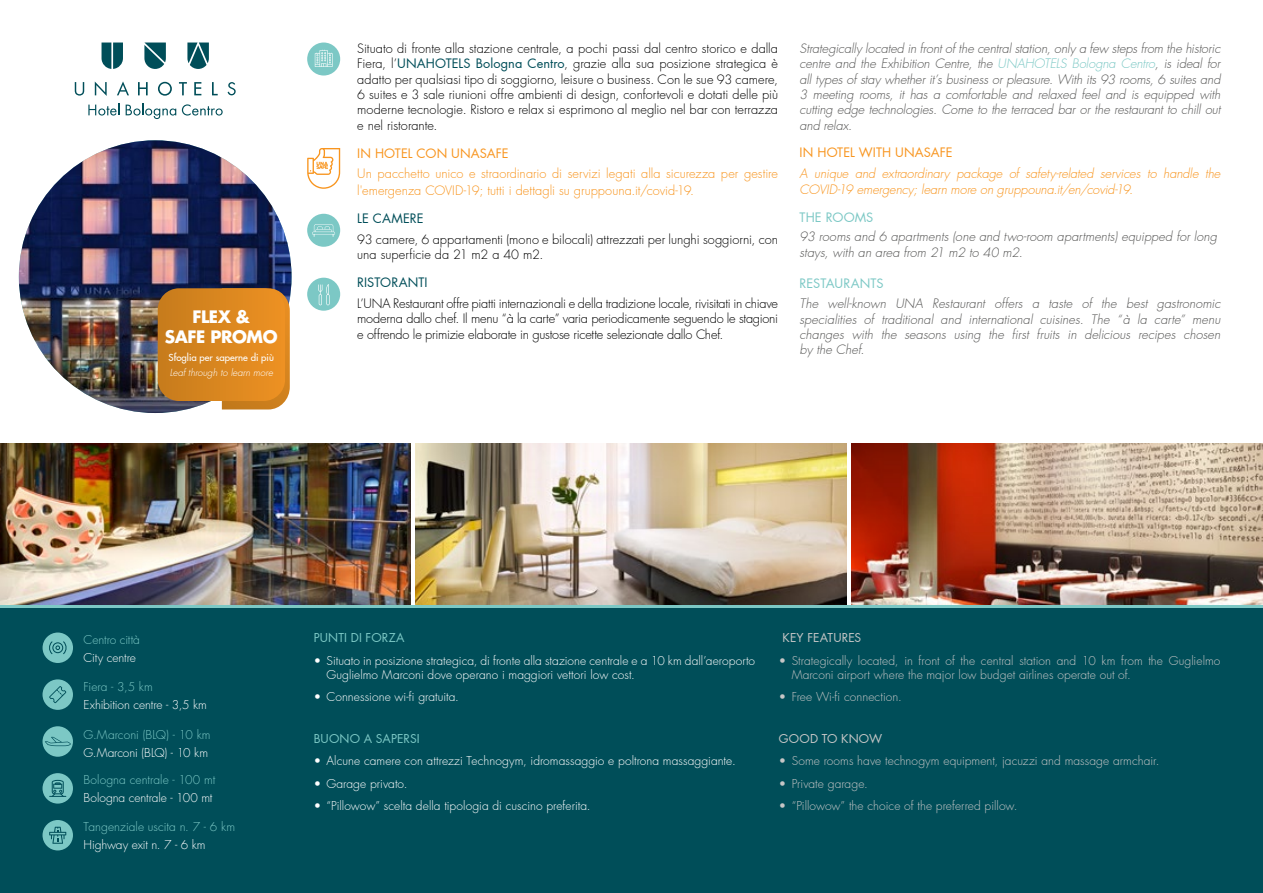
<style>
.page{position:relative;width:1263px;height:893px;background:#fff}
.page>*{position:absolute;margin:0;border:0;box-sizing:border-box;transform-origin:0 0}
.t1{font:700 16.8px/20.1px "Futura LT Pro";letter-spacing:-.025em;color:#fff;text-align:center}
.t2{font:300 12.75px/15.3px "Futura LT Pro";color:#000;text-align:justify}
.t3{font:italic 300 12.75px/15.3px "Futura LT Pro";letter-spacing:-.005em;color:#575756;text-align:justify}
.t4{font:300 12.75px/16.5px "Futura LT Pro";color:#f8951f}
.t5{font:italic 300 12.75px/16.5px "Futura LT Pro";letter-spacing:-.005em;color:#f8951f}
.t6{font:12.75px "Futura LT Pro";letter-spacing:.01em;color:#f8951f}
.t7{font:12.75px "Futura LT Pro";letter-spacing:.01em;color:#7cc8c5}
.t8{font:12.75px "Futura LT Pro";letter-spacing:.01em;color:#004e59}
.t9{font:300 12px/14.4px "Futura LT Pro";color:#fff}
.t10{font:300 12px/14.4px "Futura LT Pro";letter-spacing:.005em;color:#c6c6c6}
.t11{font:300 12px "Futura LT Pro";color:#7cc8c5}
.t12{font:12px "Futura LT Pro";letter-spacing:.01em;color:#7cc8c5}
.t13{font:12px "Futura LT Pro";letter-spacing:.01em;color:#c6c6c6}
.t14{font:500 9.6px "Futura LT Pro";color:#fff}
.t15{font:italic 300 9.6px "Futura LT Pro";color:#fff}
.s1{font-weight:400;color:#004e59}
.s2{color:#7cc8c5}
</style>
<div class="page">
<img style="left:0;top:444px;width:1263px;height:161px">
<hr style="left:412px;top:443px;width:3px;height:171px;background:#fff">
<hr style="left:847px;top:443px;width:3px;height:171px;background:#fff">
<div style="left:0;top:606px;width:1263px;height:287px;background:#004e59"></div>
<div style="left:43px;top:726px;width:30px;height:31px;background:#7cc8c5;border-radius:50%"></div>
<svg style="left:45px;top:737px;width:26px;height:9px"></svg>
<div style="left:43px;top:632px;width:30px;height:31px;background:#7cc8c5;border-radius:50%"></div>
<svg style="left:49px;top:641px;width:18px;height:13px"></svg>
<div style="left:43px;top:773px;width:30px;height:31px;background:#7cc8c5;border-radius:50%"></div>
<svg style="left:49px;top:780px;width:17px;height:17px"></svg>
<div style="left:43px;top:820px;width:30px;height:30px;background:#7cc8c5;border-radius:50%"></div>
<svg style="left:49px;top:827px;width:17px;height:17px"></svg>
<div style="left:43px;top:679px;width:30px;height:31px;background:#7cc8c5;border-radius:50%"></div>
<svg style="left:49px;top:686px;width:17px;height:17px"></svg>
<hr style="left:0;top:605px;width:1263px;height:2px;background:#7cc8c5">
<img style="left:19px;top:140px;width:273px;height:273px;border-radius:136px">
<div style="left:307px;top:214px;width:33px;height:33px;background:#7cc8c5;border-radius:50%"></div>
<svg style="left:312px;top:224px;width:23px;height:13px"></svg>
<div style="left:307px;top:278px;width:33px;height:33px;background:#7cc8c5;border-radius:50%"></div>
<svg style="left:318px;top:284px;width:12px;height:21px"></svg>
<svg style="left:307px;top:148px;width:33px;height:41px"></svg>
<div style="left:307px;top:43px;width:33px;height:33px;background:#7cc8c5;border-radius:50%"></div>
<svg style="left:315px;top:50px;width:18px;height:17px"></svg>
<svg style="left:158px;top:288px;width:132px;height:121px;background:#d38525"></svg>
<svg style="left:144px;top:43px;width:22px;height:26px"></svg>
<svg style="left:102px;top:43px;width:21px;height:26px"></svg>
<svg style="left:187px;top:43px;width:22px;height:26px"></svg>
<svg style="left:75px;top:82px;width:9px;height:14px"></svg>
<svg style="left:95px;top:82px;width:12px;height:14px"></svg>
<svg style="left:117px;top:81px;width:12px;height:14px"></svg>
<svg style="left:138px;top:82px;width:10px;height:13px"></svg>
<svg style="left:158px;top:82px;width:14px;height:14px"></svg>
<svg style="left:179px;top:82px;width:8px;height:13px"></svg>
<svg style="left:194px;top:82px;width:7px;height:13px"></svg>
<svg style="left:212px;top:82px;width:6px;height:13px"></svg>
<svg style="left:228px;top:82px;width:8px;height:13px"></svg>
<svg style="left:88px;top:104px;width:31px;height:12px"></svg>
<svg style="left:126px;top:104px;width:50px;height:15px"></svg>
<svg style="left:182px;top:104px;width:41px;height:12px"></svg>
<h1 class="t1" style="left:165px;top:306px;width:114px">FLEX &amp;<br>SAFE PROMO</h1>
<p class="t14" style="left:169px;top:351px;width:107px">Sfoglia per saperne di più</p>
<p class="t15" style="left:170px;top:366px;width:105px">Leaf through to learn more</p>
<p class="t2" style="left:357px;top:41px;width:422px">Situato di fronte alla stazione centrale, a pochi passi dal centro storico e dalla Fiera, l’<span class="s1">UNAHOTELS Bologna Centro</span>, grazie alla sua posizione strategica è adatto per qualsiasi tipo di soggiorno, leisure o business. Con le sue 93 camere, 6 suites e 3 sale riunioni offre ambienti di design, confortevoli e dotati delle più moderne tecnologie. Ristoro e relax si esprimono al meglio nel bar con terrazza e nel ristorante.</p>
<p class="t6" style="left:357px;top:144px;width:153px">IN HOTEL CON UNASAFE</p>
<p class="t4" style="left:357px;top:166px;width:422px">Un pacchetto unico e straordinario di servizi legati alla sicurezza per gestire l'emergenza COVID-19; tutti i dettagli su gruppouna.it/covid-19.</p>
<p class="t8" style="left:357px;top:210px;width:68px">LE CAMERE</p>
<p class="t2" style="left:357px;top:232px;width:422px">93 camere, 6 appartamenti (mono e bilocali) attrezzati per lunghi soggiorni, con una superficie da 21 m2 a 40 m2.</p>
<p class="t8" style="left:357px;top:274px;width:72px">RISTORANTI</p>
<p class="t2" style="left:357px;top:296px;width:422px">L’UNA Restaurant offre piatti internazionali e della tradizione locale, rivisitati in chiave moderna dallo chef. Il menu “à la carte” varia periodicamente seguendo le stagioni e offrendo le primizie elaborate in gustose ricette selezionate dallo Chef.</p>
<p class="t3" style="left:799px;top:41px;width:422px">Strategically located in front of the central station, only a few steps from the historic centre and the Exhibition Centre, the <span class="s2">UNAHOTELS Bologna Centro</span>, is ideal for all types of stay whether it’s business or pleasure. With its 93 rooms, 6 suites and 3 meeting rooms, it has a comfortable and relaxed feel and is equipped with cutting edge technologies. Come to the terraced bar or the restaurant to chill out and relax.</p>
<p class="t6" style="left:799px;top:144px;width:155px">IN HOTEL WITH UNASAFE</p>
<p class="t5" style="left:799px;top:165px;width:422px">A unique and extraordinary package of safety-related services to handle the<br>COVID-19 emergency; learn more on gruppouna.it/en/covid-19.</p>
<p class="t7" style="left:799px;top:208px;width:75px">THE ROOMS</p>
<p class="t3" style="left:799px;top:229px;width:419px">93 rooms and 6 apartments (one and two-room apartments) equipped for long stays, with an area from 21 m2 to 40 m2.</p>
<p class="t7" style="left:799px;top:275px;width:86px">RESTAURANTS</p>
<p class="t3" style="left:799px;top:296px;width:422px">The well-known UNA Restaurant offers a taste of the best gastronomic specialities of traditional and international cuisines. The “à la carte” menu changes with the seasons using the first fruits in delicious recipes chosen by the Chef.</p>
<p class="t11" style="left:84px;top:631px;width:58px">Centro città</p>
<p class="t9" style="left:84px;top:650px;width:54px">City centre</p>
<p class="t11" style="left:84px;top:678px;width:71px">Fiera - 3,5 km</p>
<p class="t9" style="left:84px;top:697px;width:125px">Exhibition centre - 3,5 km</p>
<p class="t11" style="left:84px;top:726px;width:129px">G.Marconi (BLQ) - 10 km</p>
<p class="t9" style="left:84px;top:745px;width:126px">G.Marconi (BLQ) - 10 km</p>
<p class="t11" style="left:84px;top:772px;width:133px">Bologna centrale - 100 mt</p>
<p class="t9" style="left:84px;top:791px;width:130px">Bologna centrale - 100 mt</p>
<p class="t11" style="left:84px;top:819px;width:153px">Tangenziale uscita n. 7 - 6 km</p>
<p class="t9" style="left:84px;top:838px;width:124px">Highway exit n. 7 - 6 km</p>
<p class="t12" style="left:314px;top:630px;width:92px">PUNTI DI FORZA</p>
<p class="t9" style="left:326px;top:653px;width:430px;text-indent:-13px">• Situato in posizione strategica, di fronte alla stazione centrale e a 10 km dall’aeroporto<br>Guglielmo Marconi dove operano i maggiori vettori low cost.</p>
<p class="t9" style="left:314px;top:690px;width:147px">• Connessione wi-fi gratuita.</p>
<p class="t12" style="left:314px;top:730px;width:107px">BUONO A SAPERSI</p>
<p class="t9" style="left:314px;top:754px;width:423px">• Alcune camere con attrezzi Technogym, idromassaggio e poltrona massaggiante.</p>
<p class="t9" style="left:314px;top:776px;width:95px">• Garage privato.</p>
<p class="t9" style="left:314px;top:798px;width:278px">• “Pillowow” scelta della tipologia di cuscino preferita.</p>
<p class="t13" style="left:783px;top:630px;width:80px">KEY FEATURES</p>
<p class="t10" style="left:792px;top:653px;width:430px;text-indent:-13px">• Strategically located, in front of the central station and 10 km from the Guglielmo<br>Marconi airport where the major low budget airlines operate out of.</p>
<p class="t10" style="left:779px;top:690px;width:124px">• Free Wi-fi connection.</p>
<p class="t13" style="left:779px;top:730px;width:105px">GOOD TO KNOW</p>
<p class="t10" style="left:779px;top:754px;width:382px">• Some rooms have technogym equipment, jacuzzi and massage armchair.</p>
<p class="t10" style="left:779px;top:776px;width:90px">• Private garage.</p>
<p class="t10" style="left:779px;top:798px;width:240px">• “Pillowow” the choice of the preferred pillow.</p>
</div>
